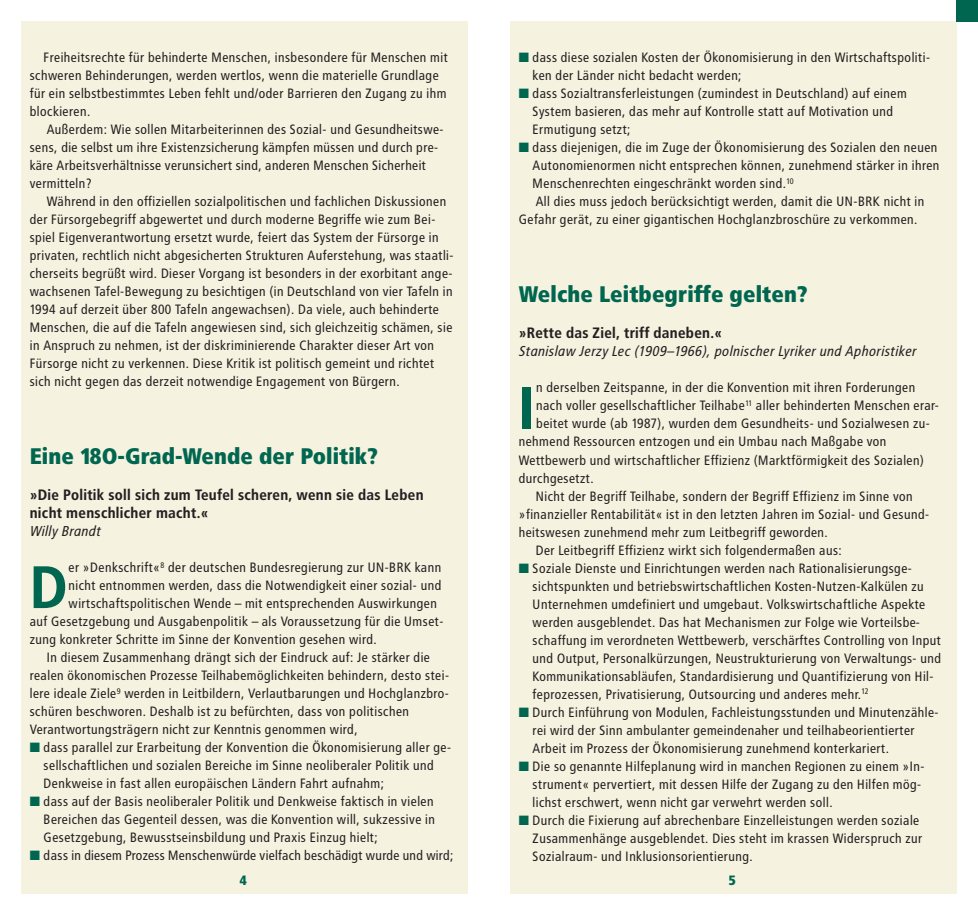
<style>
.page{position:relative;width:978px;height:915px;background:#fff}
.page>*{position:absolute;margin:0;border:0;box-sizing:border-box;transform-origin:0 0}
.t1{font:700 59.7px "Transit";color:#00664f}
.t2{font:900 22.5px "Transit";color:#00664f}
.t3{font:700 15px/18px "Transit";color:#231f20}
.t4{font:italic 14.25px "Transit";color:#231f20}
.t5{font:13.5px/18px "Transit";color:#231f20}
.t6{font:900 13.5px "Transit";color:#00664f}
.s1{color:#00664f}
.s2{font-weight:900;color:#00664f}
</style>
<div class="page">
<div style="left:21px;top:21px;width:447px;height:872px;background:#f5f2e0"></div>
<div style="left:510px;top:21px;width:447px;height:872px;background:#f5f2e0"></div>
<div style="left:957px;top:0;width:21px;height:21px;background:#00664f"></div>
<p class="t5" style="left:30px;top:49px;width:420px;text-indent:14px">Freiheitsrechte für behinderte Menschen, insbesondere für Menschen mit schweren Behinderungen, werden wertlos, wenn die materielle Grundlage für ein selbstbestimmtes Leben fehlt und/oder Barrieren den Zugang zu ihm blockieren.</p>
<p class="t5" style="left:30px;top:121px;width:416px;text-indent:17px">Außerdem: Wie sollen Mitarbeiterinnen des Sozial- und Gesundheitswe&shy;sens, die selbst um ihre Existenzsicherung kämpfen müssen und durch pre&shy;käre Arbeitsverhältnisse verunsichert sind, anderen Menschen Sicherheit vermitteln?</p>
<p class="t5" style="left:30px;top:193px;width:426px;text-indent:17px">Während in den offiziellen sozialpolitischen und fachlichen Diskussionen der Fürsorgebegriff abgewertet und durch moderne Begriffe wie zum Bei&shy;spiel Eigenverantwortung ersetzt wurde, feiert das System der Fürsorge in privaten, rechtlich nicht abgesicherten Strukturen Auferstehung, was staatli&shy;cherseits begrüßt wird. Dieser Vorgang ist besonders in der exorbitant ange&shy;wachsenen Tafel-Bewegung zu besichtigen (in Deutschland von vier Tafeln in 1994 auf derzeit über 800 Tafeln angewachsen). Da viele, auch behinderte Menschen, die auf die Tafeln angewiesen sind, sich gleichzeitig schämen, sie in Anspruch zu nehmen, ist der diskriminierende Charakter dieser Art von Fürsorge nicht zu verkennen. Diese Kritik ist politisch gemeint und richtet sich nicht gegen das derzeit notwendige Engagement von Bürgern.</p>
<h2 class="t2" style="left:30px;top:447px;width:350px">Eine 18O-Grad-Wende der Politik?</h2>
<p class="t3" style="left:30px;top:487px;width:396px">»Die Politik soll sich zum Teufel scheren, wenn sie das Leben nicht menschlicher macht.«</p>
<p class="t4" style="left:30px;top:525px;width:73px">Willy Brandt</p>
<h1 class="t1" style="left:30px;top:563px;width:40px">D</h1>
<p class="t5" style="left:69px;top:559px;width:375px">er »Denkschrift«<sup>8</sup> der deutschen Bundesregierung zur UN-BRK kann</p>
<p class="t5" style="left:69px;top:577px;width:375px">nicht entnommen werden, dass die Notwendigkeit einer sozial- und</p>
<p class="t5" style="left:69px;top:595px;width:370px">wirtschaftspolitischen Wende – mit entsprechenden Auswirkungen</p>
<p class="t5" style="left:30px;top:613px;width:416px">auf Gesetzgebung und Ausgabenpolitik – als Voraussetzung für die Umset-</p>
<p class="t5" style="left:30px;top:631px;width:349px">zung konkreter Schritte im Sinne der Konvention gesehen wird.</p>
<p class="t5" style="left:47px;top:649px;width:385px">In diesem Zusammenhang drängt sich der Eindruck auf: Je stärker die</p>
<p class="t5" style="left:30px;top:667px;width:421px">realen ökonomischen Prozesse Teilhabemöglichkeiten behindern, desto stei-</p>
<p class="t5" style="left:30px;top:685px;width:421px">lere ideale Ziele<sup>9</sup> werden in Leitbildern, Verlautbarungen und Hochglanzbro-</p>
<p class="t5" style="left:30px;top:703px;width:381px">schüren beschworen. Deshalb ist zu befürchten, dass von politischen</p>
<p class="t5" style="left:30px;top:721px;width:330px">Verantwortungsträgern nicht zur Kenntnis genommen wird,</p>
<p class="t5" style="left:44px;top:739px;width:410px;text-indent:-14px"><span class="s1">■</span> dass parallel zur Erarbeitung der Konvention die Ökonomisierung aller ge&shy;sellschaftlichen und sozialen Bereiche im Sinne neoliberaler Politik und<br>Denkweise in fast allen europäischen Ländern Fahrt aufnahm;</p>
<p class="t5" style="left:44px;top:793px;width:393px;text-align:justify;text-indent:-14px"><span class="s1">■</span> dass auf der Basis neoliberaler Politik und Denkweise faktisch in vielen Bereichen das Gegenteil dessen, was die Konvention will, sukzessive in Gesetzgebung, Bewusstseinsbildung und Praxis Einzug hielt;</p>
<p class="t5" style="left:30px;top:844px;width:426px;line-height:24.8px;text-align:center"><span class="s1">■</span> dass in diesem Prozess Menschenwürde vielfach beschädigt wurde und wird;<br><span class="s2">4</span></p>
<p class="t5" style="left:533px;top:50px;width:399px;text-indent:-14px"><span class="s1">■</span> dass diese sozialen Kosten der Ökonomisierung in den Wirtschaftspoliti&shy;ken der Länder nicht bedacht werden;</p>
<p class="t5" style="left:533px;top:86px;width:376px;text-indent:-14px"><span class="s1">■</span> dass Sozialtransferleistungen (zumindest in Deutschland) auf einem<br>System basieren, das mehr auf Kontrolle statt auf Motivation und<br>Ermutigung setzt;</p>
<p class="t5" style="left:519px;top:140px;width:421px"><span class="s1">■</span> dass diejenigen, die im Zuge der Ökonomisierung des Sozialen den neuen</p>
<p class="t5" style="left:533px;top:158px;width:409px">Autonomienormen nicht entsprechen können, zunehmend stärker in ihren</p>
<p class="t5" style="left:533px;top:176px;width:263px">Menschenrechten eingeschränkt worden sind.<sup>10</sup></p>
<p class="t5" style="left:536px;top:194px;width:391px">All dies muss jedoch berücksichtigt werden, damit die UN-BRK nicht in</p>
<p class="t5" style="left:519px;top:212px;width:401px">Gefahr gerät, zu einer gigantischen Hochglanzbroschüre zu verkommen.</p>
<h2 class="t2" style="left:519px;top:285px;width:290px">Welche Leitbegriffe gelten?</h2>
<p class="t3" style="left:519px;top:325px;width:205px">»Rette das Ziel, triff daneben.«</p>
<p class="t4" style="left:519px;top:345px;width:399px">Stanislaw Jerzy Lec (1909–1966), polnischer Lyriker und Aphoristiker</p>
<h1 class="t1" style="left:519px;top:383px;width:19px">I</h1>
<p class="t5" style="left:536px;top:380px;width:381px">n derselben Zeitspanne, in der die Konvention mit ihren Forderungen</p>
<p class="t5" style="left:536px;top:398px;width:405px">nach voller gesellschaftlicher Teilhabe<sup>11</sup> aller behinderten Menschen erar-</p>
<p class="t5" style="left:536px;top:416px;width:396px">beitet wurde (ab 1987), wurden dem Gesundheits- und Sozialwesen zu-</p>
<p class="t5" style="left:519px;top:434px;width:370px">nehmend Ressourcen entzogen und ein Umbau nach Maßgabe von</p>
<p class="t5" style="left:519px;top:452px;width:407px">Wettbewerb und wirtschaftlicher Effizienz (Marktförmigkeit des Sozialen)</p>
<p class="t5" style="left:519px;top:470px;width:77px">durchgesetzt.</p>
<p class="t5" style="left:536px;top:488px;width:379px">Nicht der Begriff Teilhabe, sondern der Begriff Effizienz im Sinne von</p>
<p class="t5" style="left:519px;top:506px;width:412px">»finanzieller Rentabilität« ist in den letzten Jahren im Sozial- und Gesund-</p>
<p class="t5" style="left:519px;top:524px;width:311px">heitswesen zunehmend mehr zum Leitbegriff geworden.</p>
<p class="t5" style="left:536px;top:542px;width:308px">Der Leitbegriff Effizienz wirkt sich folgendermaßen aus:</p>
<p class="t5" style="left:533px;top:560px;width:410px;text-indent:-14px"><span class="s1">■</span> Soziale Dienste und Einrichtungen werden nach Rationalisierungsge&shy;sichtspunkten und betriebswirtschaftlichen Kosten-Nutzen-Kalkülen zu Unternehmen umdefiniert und umgebaut. Volkswirtschaftliche Aspekte werden ausgeblendet. Das hat Mechanismen zur Folge wie Vorteilsbe&shy;schaffung im verordneten Wettbewerb, verschärftes Controlling von Input und Output, Personalkürzungen, Neustrukturierung von Verwaltungs- und Kommunikationsabläufen, Standardisierung und Quantifizierung von Hil&shy;feprozessen, Privatisierung, Outsourcing und anderes mehr.<sup>12</sup></p>
<p class="t5" style="left:533px;top:704px;width:408px;text-indent:-14px"><span class="s1">■</span> Durch Einführung von Modulen, Fachleistungsstunden und Minutenzähle&shy;rei wird der Sinn ambulanter gemeindenaher und teilhabeorientierter<br>Arbeit im Prozess der Ökonomisierung zunehmend konterkariert.</p>
<p class="t5" style="left:533px;top:758px;width:394px;text-indent:-14px"><span class="s1">■</span> Die so genannte Hilfeplanung wird in manchen Regionen zu einem »In&shy;strument« pervertiert, mit dessen Hilfe der Zugang zu den Hilfen mög&shy;lichst erschwert, wenn nicht gar verwehrt werden soll.</p>
<p class="t5" style="left:533px;top:812px;width:392px;text-indent:-14px"><span class="s1">■</span> Durch die Fixierung auf abrechenbare Einzelleistungen werden soziale<br>Zusammenhänge ausgeblendet. Dies steht im krassen Widerspruch zur<br>Sozialraum- und Inklusionsorientierung.</p>
<p class="t6" style="left:729px;top:874px;width:9px">5</p>
</div>
